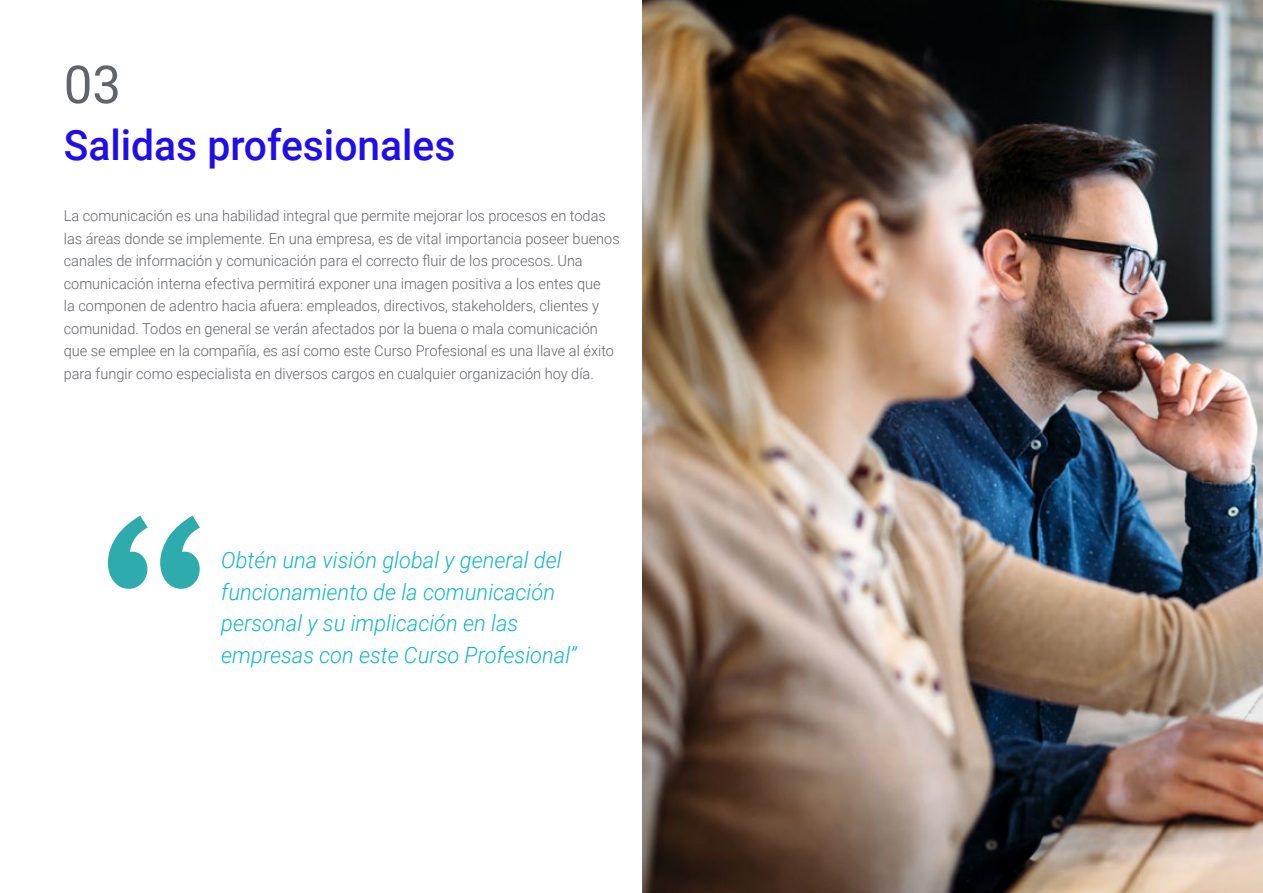
<style>
.page{position:relative;width:1263px;height:893px;background:#fff}
.page>*{position:absolute;margin:0;border:0;box-sizing:border-box;transform-origin:0 0}
.t1{font:52.5px "Roboto";color:#61646a}
.t2{font:500 42px "Roboto";color:#1f0dec}
.t3{font:italic 300 22.5px/31.5px "Roboto";color:#0fb6cf}
.t4{font:300 15px/22.5px "Roboto";color:#61646a}
</style>
<div class="page">
<svg style="left:108px;top:516px;width:92px;height:73px"></svg>
<img style="left:642px;top:0;width:621px;height:893px">
<h1 class="t1" style="left:64px;top:48px;width:59px">03</h1>
<h2 class="t2" style="left:64px;top:115px;width:393px">Salidas profesionales</h2>
<p class="t4" style="left:64px;top:204px;width:557px">La comunicación es una habilidad integral que permite mejorar los procesos en todas las áreas donde se implemente. En una empresa, es de vital importancia poseer buenos canales de información y comunicación para el correcto fluir de los procesos. Una comunicación interna efectiva permitirá exponer una imagen positiva a los entes que<br>la componen de adentro hacia afuera: empleados, directivos, stakeholders, clientes y comunidad. Todos en general se verán afectados por la buena o mala comunicación que se emplee en la compañía, es así como este Curso Profesional es una llave al éxito para fungir como especialista en diversos cargos en cualquier organización hoy día.</p>
<h3 class="t3" style="left:221px;top:543px;width:357px">Obtén una visión global y general del funcionamiento de la comunicación personal y su implicación en las empresas con este Curso Profesional”</h3>
</div>
